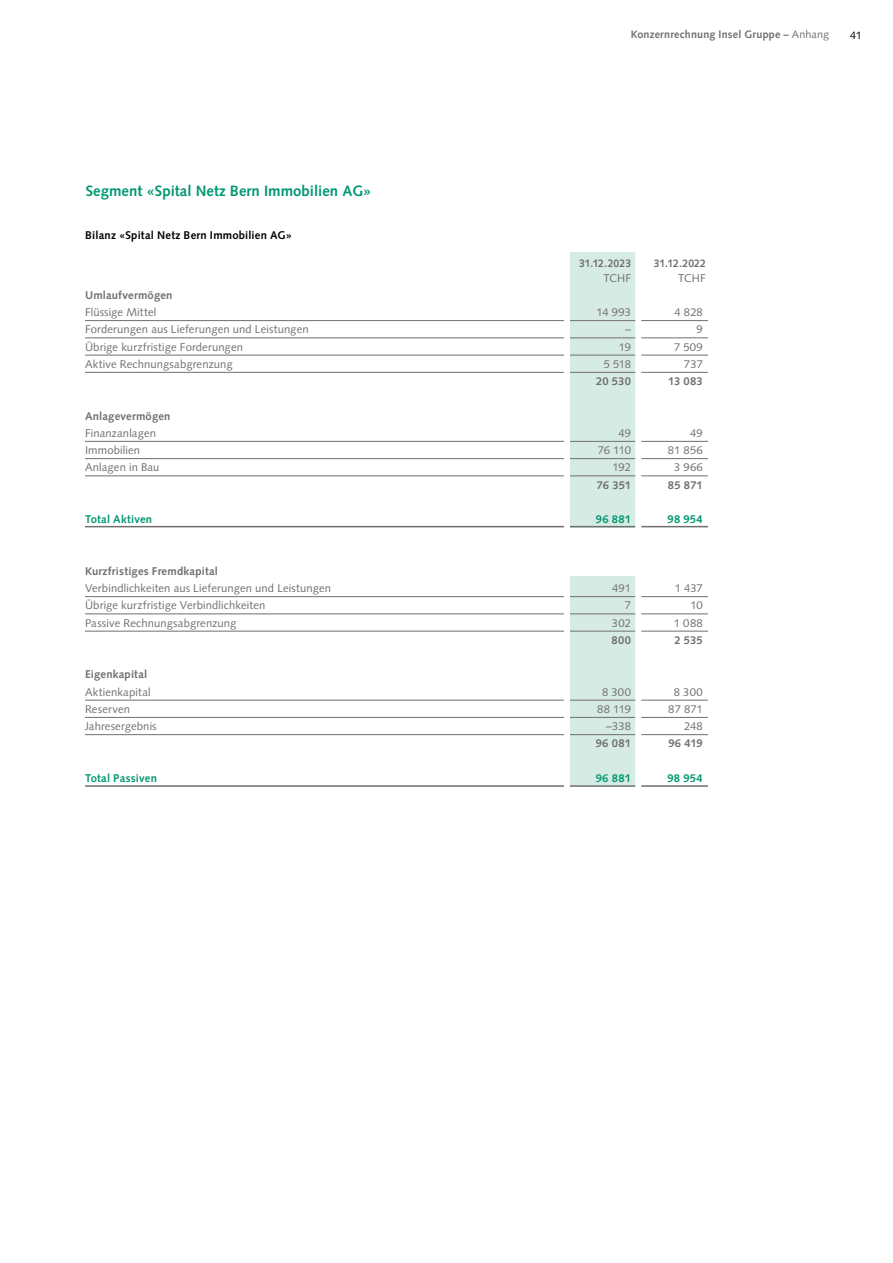
<style>
.page{position:relative;width:893px;height:1263px;background:#fff}
.page>*{position:absolute;margin:0;border:0;box-sizing:border-box;transform-origin:0 0}
.t1{font:700 15px "Syntax LT Std";color:#009770}
.t2{font:11.25px "Syntax LT Std";letter-spacing:.01em;color:#706f6f}
.t3{font:700 11.25px "Syntax LT Std";letter-spacing:.015em;color:#706f6f}
.t4{font:700 11.25px "Syntax LT Std";letter-spacing:.02em;color:#009770}
.t5{font:700 11.25px "Syntax LT Std";letter-spacing:.015em;color:#000}
.t6{font:700 10.95px "Syntax LT Std";letter-spacing:.005em;color:#706f6f;scale:.95 1}
.t7{font:700 10.8px "Syntax LT Std";letter-spacing:.015em;color:#706f6f}
.t8{font:10.8px "Syntax LT Std";color:#000}
.s1{font-weight:400}
</style>
<div class="page">
<div style="left:570px;top:252px;width:65px;height:276px;background:#d6ebe4"></div>
<div style="left:570px;top:576px;width:65px;height:209px;background:#d6ebe4"></div>
<hr style="left:85px;top:320px;width:745px;height:1px;background:#706f6f">
<hr style="left:85px;top:338px;width:745px;height:1px;background:#706f6f">
<hr style="left:85px;top:355px;width:745px;height:1px;background:#706f6f">
<hr style="left:85px;top:372px;width:745px;height:1px;background:#706f6f">
<hr style="left:85px;top:441px;width:745px;height:1px;background:#706f6f">
<hr style="left:85px;top:458px;width:745px;height:1px;background:#706f6f">
<hr style="left:85px;top:476px;width:745px;height:1px;background:#706f6f">
<hr style="left:85px;top:596px;width:745px;height:1px;background:#706f6f">
<hr style="left:85px;top:614px;width:745px;height:1px;background:#706f6f">
<hr style="left:85px;top:631px;width:745px;height:1px;background:#706f6f">
<hr style="left:85px;top:700px;width:745px;height:1px;background:#706f6f">
<hr style="left:85px;top:717px;width:745px;height:1px;background:#706f6f">
<hr style="left:85px;top:734px;width:745px;height:1px;background:#706f6f">
<hr style="left:85px;top:526px;width:744px;height:1px;background:#706f6f">
<hr style="left:85px;top:785px;width:745px;height:2px;background:#706f6f">
<div style="left:635px;top:240px;width:6px;height:581px;background:#fff"></div>
<div style="left:708px;top:229px;width:160px;height:578px;background:#fff"></div>
<div style="left:564px;top:240px;width:6px;height:581px;background:#fff"></div>
<h1 class="t1" style="left:86px;top:182px;width:287px">Segment «Spital Netz Bern Immobilien AG»</h1>
<p class="t5" style="left:85px;top:229px;width:208px">Bilanz «Spital Netz Bern Immobilien AG»</p>
<p class="t7" style="left:631px;top:28px;width:200px">Konzernrechnung Insel Gruppe – <span class="s1">Anhang</span></p>
<p class="t8" style="left:850px;top:29px;width:13px">41</p>
<p class="t6" style="left:579px;top:257px;width:56px">31.12.2023</p>
<p class="t6" style="left:654px;top:257px;width:56px">31.12.2022</p>
<p class="t2" style="left:603px;top:271px;width:29px">TCHF</p>
<p class="t2" style="left:678px;top:271px;width:29px">TCHF</p>
<p class="t3" style="left:85px;top:288px;width:89px">Umlaufvermögen</p>
<p class="t2" style="left:85px;top:306px;width:73px">Flüssige Mittel</p>
<p class="t2" style="left:597px;top:306px;width:36px">14 993</p>
<p class="t2" style="left:674px;top:306px;width:30px">4 828</p>
<p class="t2" style="left:85px;top:323px;width:225px">Forderungen aus Lieferungen und Leistungen</p>
<p class="t2" style="left:625px;top:323px;width:7px">–</p>
<p class="t2" style="left:697px;top:323px;width:8px">9</p>
<p class="t2" style="left:85px;top:340px;width:159px">Übrige kurzfristige Forderungen</p>
<p class="t2" style="left:619px;top:340px;width:14px">19</p>
<p class="t2" style="left:674px;top:340px;width:30px">7 509</p>
<p class="t2" style="left:85px;top:357px;width:149px">Aktive Rechnungsabgrenzung</p>
<p class="t2" style="left:604px;top:357px;width:29px">5 518</p>
<p class="t2" style="left:684px;top:357px;width:21px">737</p>
<p class="t3" style="left:596px;top:375px;width:36px">20 530</p>
<p class="t3" style="left:668px;top:375px;width:36px">13 083</p>
<p class="t3" style="left:85px;top:409px;width:87px">Anlagevermögen</p>
<p class="t2" style="left:85px;top:426px;width:73px">Finanzanlagen</p>
<p class="t2" style="left:618px;top:426px;width:14px">49</p>
<p class="t2" style="left:690px;top:426px;width:14px">49</p>
<p class="t2" style="left:85px;top:443px;width:57px">Immobilien</p>
<p class="t2" style="left:598px;top:443px;width:35px">76 110</p>
<p class="t2" style="left:668px;top:443px;width:36px">81 856</p>
<p class="t2" style="left:85px;top:461px;width:76px">Anlagen in Bau</p>
<p class="t2" style="left:613px;top:461px;width:20px">192</p>
<p class="t2" style="left:674px;top:461px;width:30px">3 966</p>
<p class="t3" style="left:597px;top:478px;width:36px">76 351</p>
<p class="t3" style="left:668px;top:478px;width:36px">85 871</p>
<p class="t4" style="left:85px;top:513px;width:69px">Total Aktiven</p>
<p class="t4" style="left:596px;top:513px;width:37px">96 881</p>
<p class="t4" style="left:667px;top:513px;width:37px">98 954</p>
<p class="t3" style="left:85px;top:564px;width:135px">Kurzfristiges Fremdkapital</p>
<p class="t2" style="left:85px;top:581px;width:248px">Verbindlichkeiten aus Lieferungen und Leistungen</p>
<p class="t2" style="left:612px;top:581px;width:20px">491</p>
<p class="t2" style="left:675px;top:581px;width:30px">1 437</p>
<p class="t2" style="left:85px;top:599px;width:182px">Übrige kurzfristige Verbindlichkeiten</p>
<p class="t2" style="left:625px;top:599px;width:8px">7</p>
<p class="t2" style="left:690px;top:599px;width:14px">10</p>
<p class="t2" style="left:85px;top:616px;width:153px">Passive Rechnungsabgrenzung</p>
<p class="t2" style="left:612px;top:616px;width:21px">302</p>
<p class="t2" style="left:674px;top:616px;width:30px">1 088</p>
<p class="t3" style="left:611px;top:633px;width:21px">800</p>
<p class="t3" style="left:674px;top:633px;width:30px">2 535</p>
<p class="t3" style="left:85px;top:668px;width:64px">Eigenkapital</p>
<p class="t2" style="left:85px;top:685px;width:67px">Aktienkapital</p>
<p class="t2" style="left:602px;top:685px;width:30px">8 300</p>
<p class="t2" style="left:674px;top:685px;width:30px">8 300</p>
<p class="t2" style="left:85px;top:702px;width:47px">Reserven</p>
<p class="t2" style="left:597px;top:702px;width:35px">88 119</p>
<p class="t2" style="left:668px;top:702px;width:36px">87 871</p>
<p class="t2" style="left:85px;top:719px;width:73px">Jahresergebnis</p>
<p class="t2" style="left:606px;top:719px;width:26px">–338</p>
<p class="t2" style="left:684px;top:719px;width:20px">248</p>
<p class="t3" style="left:596px;top:737px;width:37px">96 081</p>
<p class="t3" style="left:668px;top:737px;width:36px">96 419</p>
<p class="t4" style="left:85px;top:771px;width:73px">Total Passiven</p>
<p class="t4" style="left:596px;top:771px;width:37px">96 881</p>
<p class="t4" style="left:667px;top:771px;width:37px">98 954</p>
</div>
